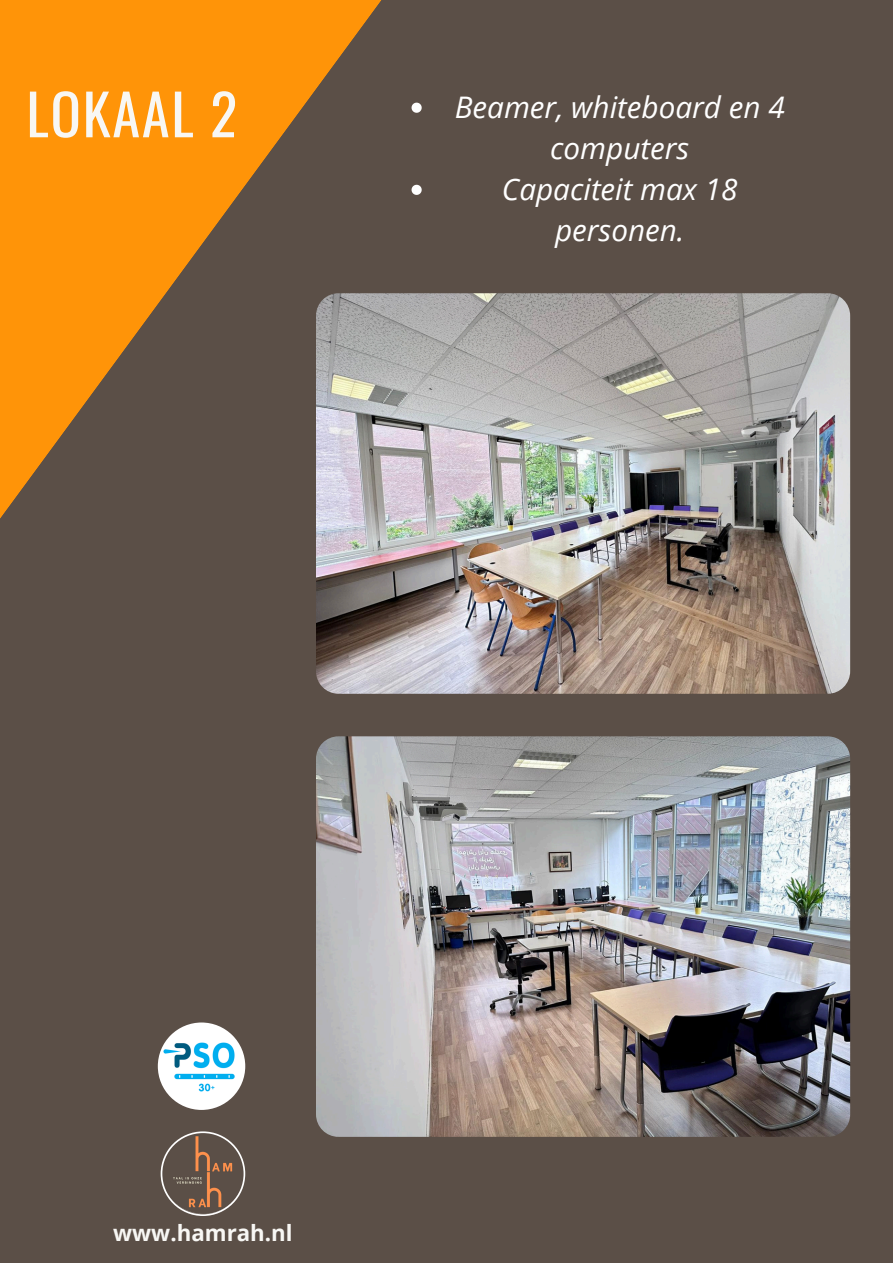
<style>
.page{position:relative;width:893px;height:1263px;background:#5b4f47}
.page>*{position:absolute;margin:0;border:0;box-sizing:border-box;transform-origin:0 0}
.t1{font:56.4px "Oswald";letter-spacing:.03em;color:#f8f7f4}
.t2{font:italic 29.7px/41.1px "Open Sans";color:#fff;text-align:center}
.t3{font:700 22.27px "Open Sans";color:#f8f7f4}
</style>
<div class="page">
<svg style="left:161px;top:1131px;width:84px;height:85px"></svg>
<img style="left:316px;top:293px;width:534px;height:401px;border-radius:22px">
<img style="left:316px;top:736px;width:534px;height:401px;border-radius:22px">
<svg style="left:0;top:0;width:818px;height:549px"></svg>
<img style="left:158px;top:1022px;width:87px;height:88px">
<p class="t1" style="left:26px;top:70px;width:212px">LOKAAL 2</p>
<p class="t2" style="left:455px;top:86px;width:331px">Beamer, whiteboard en 4 computers</p>
<p class="t2" style="left:502px;top:168px;width:237px">Capaciteit max 18 personen.</p>
<p class="t3" style="left:113px;top:1217px;width:181px">www.hamrah.nl</p>
</div>
